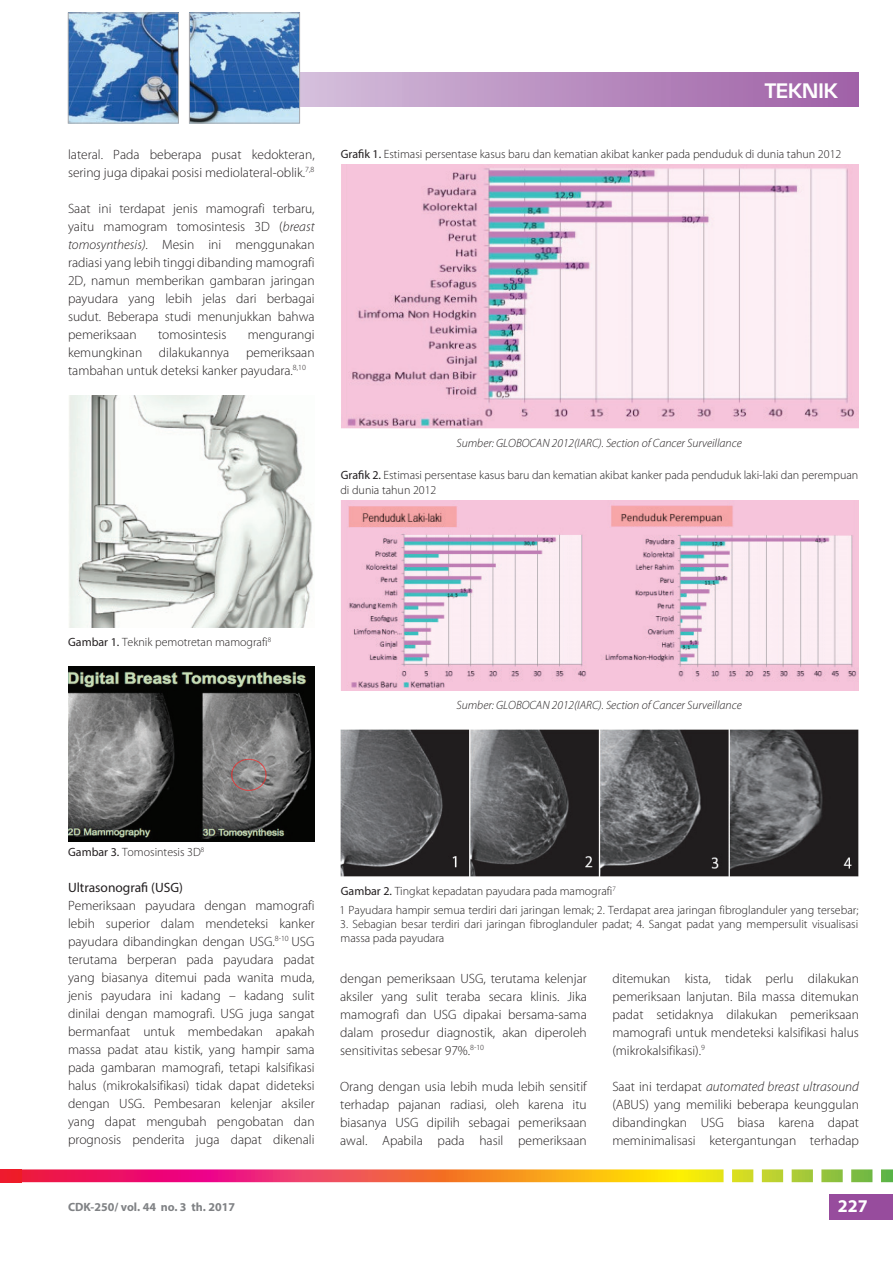
<style>
.page{position:relative;width:893px;height:1263px;background:#fff}
.page>*{position:absolute;margin:0;border:0;box-sizing:border-box;transform-origin:0 0}
.t1{font:600 19.5px "Eurostile LT Std";color:#fff}
.t2{font:700 18px "Myriad Pro";color:#fff}
.t3{font:300 13.5px/18px "Myriad Pro";color:#231f20;text-align:justify}
.t4{font:13.5px "Myriad Pro";color:#231f20}
.t5{font:300 12px/14.4px "Myriad Pro";color:#231f20}
.t6{font:italic 300 12px "Myriad Pro";color:#231f20}
.t7{font:700 12px "Myriad Pro";color:#808285}
.s1{font-style:italic}
.s2{font-weight:400}
</style>
<div class="page">
<div style="left:241px;top:72px;width:618px;height:35px;background:linear-gradient(to right,#d9c8e1,#9e5fa6)"></div>
<img style="left:70px;top:15px;width:107px;height:106px">
<div style="left:68px;top:13px;width:111px;height:110px;border:1px solid #a8a9ad"></div>
<img style="left:191px;top:15px;width:107px;height:106px">
<div style="left:189px;top:13px;width:111px;height:110px;border:1px solid #a8a9ad"></div>
<div style="left:829px;top:1194px;width:64px;height:26px;background:#974c9d"></div>
<svg style="left:21px;top:1169px;width:872px;height:13px"></svg>
<div style="left:0;top:1169px;width:21px;height:13px;background:#ee1b2b"></div>
<img style="left:69px;top:395px;width:245px;height:233px">
<img style="left:68px;top:667px;width:247px;height:174px">
<img style="left:341px;top:164px;width:518px;height:264px">
<img style="left:341px;top:500px;width:518px;height:190px">
<img style="left:340px;top:729px;width:519px;height:147px">
<p class="t3" style="left:68px;top:146px;width:248px">lateral. Pada beberapa pusat kedokteran, sering juga dipakai posisi mediolateral-oblik.<sup>7,8</sup></p>
<p class="t3" style="left:68px;top:200px;width:248px">Saat ini terdapat jenis mamografi terbaru, yaitu mamogram tomosintesis 3D (<span class="s1">breast tomosynthesis)</span>. Mesin ini menggunakan radiasi yang lebih tinggi dibanding mamografi 2D, namun memberikan gambaran jaringan payudara yang lebih jelas dari berbagai sudut. Beberapa studi menunjukkan bahwa pemeriksaan</p>
<p class="t3" style="left:68px;top:326px;width:248px;text-indent:180px">mengurangi kemungkinan dilakukannya pemeriksaan tambahan untuk deteksi kanker payudara.<sup>8,10</sup></p>
<p class="t3" style="left:158px;top:326px;width:70px">tomosintesis</p>
<h1 class="t1" style="left:765px;top:79px;width:74px">TEKNIK</h1>
<p class="t5" style="left:341px;top:147px;width:502px"><span class="s2">grafik 1.</span> Estimasi persentase kasus baru dan kematian akibat kanker pada penduduk di dunia tahun 2012</p>
<p class="t6" style="left:456px;top:436px;width:287px">Sumber: GLOBOCAN 2012(IARC). Section of Cancer Surveillance</p>
<p class="t5" style="left:340px;top:468px;width:519px"><span class="s2">grafik 2.</span> Estimasi persentase kasus baru dan kematian akibat kanker pada penduduk laki-laki dan perempuan di dunia tahun 2012</p>
<p class="t5" style="left:68px;top:635px;width:205px"><span class="s2">gambar 1.</span> Teknik pemotretan mamografi<sup>8</sup></p>
<p class="t6" style="left:456px;top:698px;width:287px">Sumber: GLOBOCAN 2012(IARC). Section of Cancer Surveillance</p>
<p class="t5" style="left:68px;top:845px;width:138px"><span class="s2">gambar 3.</span> Tomosintesis 3D<sup>8</sup></p>
<p class="t4" style="left:68px;top:879px;width:116px">Ultrasonografi (USg)</p>
<p class="t3" style="left:68px;top:896px;width:248px">Pemeriksaan payudara dengan mamografi lebih superior dalam mendeteksi kanker payudara dibandingkan dengan USG.<sup>8-10</sup> USG terutama berperan pada payudara padat yang biasanya ditemui pada wanita muda, jenis payudara ini kadang – kadang sulit dinilai dengan mamografi. USG juga sangat bermanfaat untuk membedakan apakah massa padat atau kistik, yang hampir sama pada gambaran mamografi, tetapi kalsifikasi halus (mikrokalsifikasi) tidak dapat dideteksi dengan USG. Pembesaran kelenjar aksiler yang dapat mengubah pengobatan dan prognosis penderita juga dapat dikenali</p>
<p class="t7" style="left:68px;top:1199px;width:169px">CDK-250/ vol. 44 no. 3 th. 2017</p>
<p class="t5" style="left:340px;top:882px;width:520px;line-height:18.6px"><span class="s2">gambar 2.</span> Tingkat kepadatan payudara pada mamografi<sup>7<br></sup>1 Payudara hampir semua terdiri dari jaringan lemak; 2. Terdapat area jaringan fibroglanduler yang tersebar;</p>
<p class="t5" style="left:340px;top:917px;width:519px">3. Sebagian besar terdiri dari jaringan fibroglanduler padat; 4. Sangat padat yang mempersulit visualisasi massa pada payudara</p>
<p class="t3" style="left:340px;top:970px;width:248px">dengan pemeriksaan USG, terutama kelenjar aksiler yang sulit teraba secara klinis. Jika mamografi dan USG dipakai bersama-sama dalam prosedur diagnostik, akan diperoleh sensitivitas sebesar 97%.<sup>8-10</sup></p>
<p class="t3" style="left:340px;top:1078px;width:248px">Orang dengan usia lebih muda lebih sensitif terhadap pajanan radiasi, oleh karena itu biasanya USG dipilih sebagai pemeriksaan awal. Apabila pada hasil pemeriksaan</p>
<p class="t3" style="left:612px;top:970px;width:248px">ditemukan kista, tidak perlu dilakukan pemeriksaan lanjutan. Bila massa ditemukan padat setidaknya dilakukan pemeriksaan mamografi untuk mendeteksi kalsifikasi halus (mikrokalsifikasi).<sup>9</sup></p>
<p class="t3" style="left:612px;top:1078px;width:248px">Saat ini terdapat <span class="s1">automated breast ultrasound </span>(ABUS) yang memiliki beberapa keunggulan dibandingkan USG biasa karena dapat meminimalisasi ketergantungan terhadap</p>
<h2 class="t2" style="left:838px;top:1194px;width:31px">227</h2>
</div>
